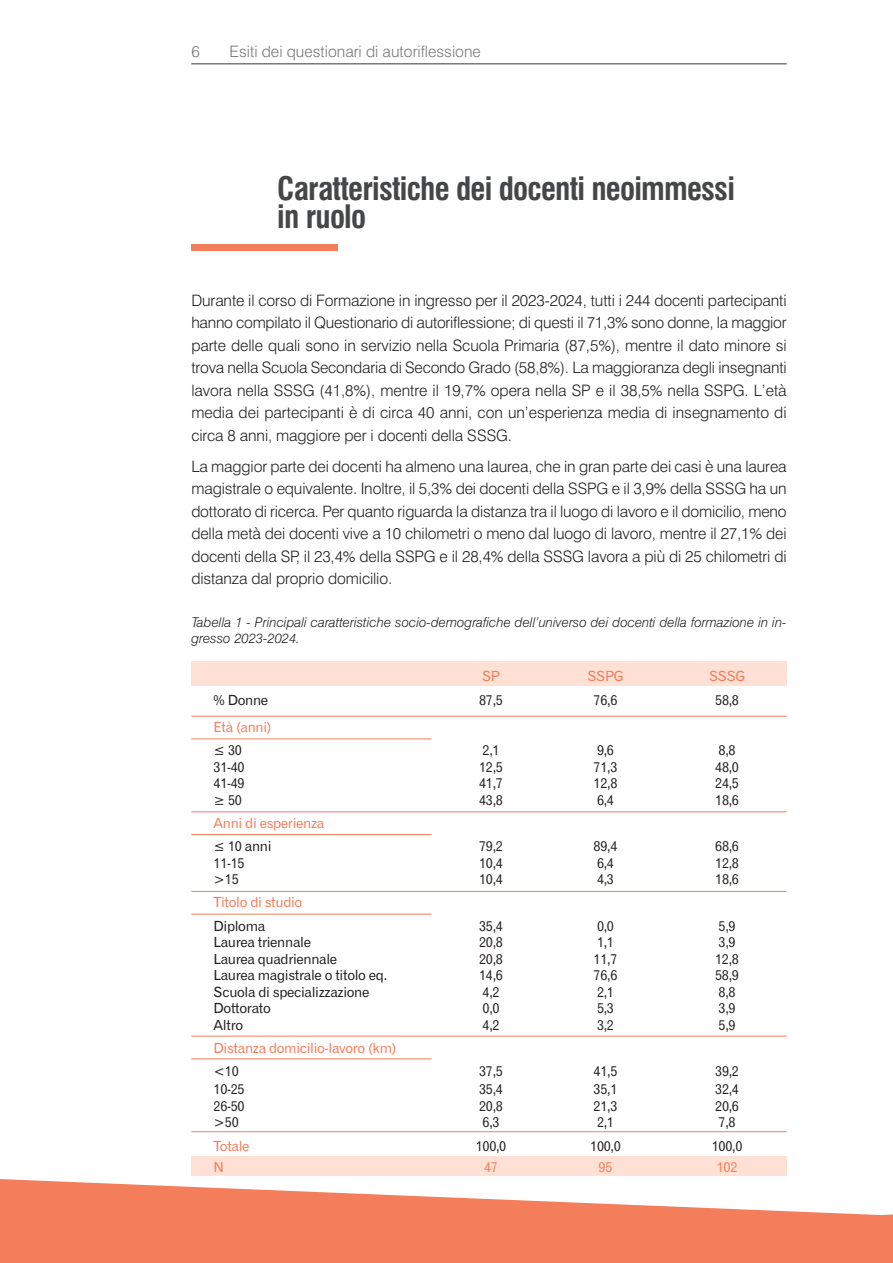
<style>
.page{position:relative;width:893px;height:1263px;background:#fff}
.page>*{position:absolute;margin:0;border:0;box-sizing:border-box;transform-origin:0 0}
.t1{font:700 condensed 31.5px/28.5px "Swiss 721 BT";letter-spacing:-.025em;color:#454647}
.t2{font:300 15.75px/22.5px "Swiss 721 BT";letter-spacing:-.005em;color:#231f20;text-align:justify}
.t3{font:300 15.75px "Swiss 721 BT";color:#76787b}
.t4{font:13.95px "Gothic 720 BT Roman B";letter-spacing:-.025em;color:#231f20}
.t5{font:13.95px "Gothic 720 BT Roman B";letter-spacing:-.025em;color:#f47e5c}
.t6{font:italic 300 13.5px/16.5px "Swiss 721 BT";color:#231f20}
</style>
<div class="page">
<svg style="left:0;top:1179px;width:893px;height:84px;fill:#f47e5c"></svg>
<hr style="left:191px;top:63px;width:596px;height:2px;background:#76787b">
<div style="left:191px;top:661px;width:596px;height:25px;background:#fee1d4"></div>
<div style="left:191px;top:244px;width:147px;height:6px;background:#f47e5c"></div>
<div style="left:191px;top:1156px;width:596px;height:20px;background:#fee1d4"></div>
<hr style="left:191px;top:716px;width:596px;height:1px;background:#f47e5c">
<hr style="left:191px;top:738px;width:241px;height:1px;background:#f47e5c">
<hr style="left:191px;top:811px;width:596px;height:1px;background:#f47e5c">
<hr style="left:191px;top:834px;width:241px;height:1px;background:#f47e5c">
<hr style="left:191px;top:891px;width:596px;height:1px;background:#f47e5c">
<hr style="left:191px;top:914px;width:241px;height:1px;background:#f47e5c">
<hr style="left:191px;top:1036px;width:596px;height:1px;background:#f47e5c">
<hr style="left:191px;top:1131px;width:596px;height:1px;background:#f47e5c">
<hr style="left:191px;top:1058px;width:241px;height:1px;background:#f47e5c">
<p class="t3" style="left:191px;top:42px;width:10px">6</p>
<p class="t3" style="left:230px;top:43px;width:253px">Esiti dei questionari di autoriflessione</p>
<h1 class="t1" style="left:277px;top:175px;width:459px">Caratteristiche dei docenti neoimmessi in ruolo</h1>
<p class="t2" style="left:191px;top:289px;width:597px">Durante il corso di Formazione in ingresso per il 2023-2024, tutti i 244 docenti partecipanti hanno compilato il Questionario di autoriflessione; di questi il 71,3% sono donne, la maggior parte delle quali sono in servizio nella Scuola Primaria (87,5%), mentre il dato minore si trova nella Scuola Secondaria di Secondo Grado (58,8%). La maggioranza degli insegnanti lavora nella SSSG (41,8%), mentre il 19,7% opera nella SP e il 38,5% nella SSPG. L’età media dei partecipanti è di circa 40 anni, con un’esperienza media di insegnamento di circa 8 anni, maggiore per i docenti della SSSG.</p>
<p class="t2" style="left:191px;top:455px;width:597px">La maggior parte dei docenti ha almeno una laurea, che in gran parte dei casi è una laurea magistrale o equivalente. Inoltre, il 5,3% dei docenti della SSPG e il 3,9% della SSSG ha un dottorato di ricerca. Per quanto riguarda la distanza tra il luogo di lavoro e il domicilio, meno della metà dei docenti vive a 10 chilometri o meno dal luogo di lavoro, mentre il 27,1% dei docenti della SP, il 23,4% della SSPG e il 28,4% della SSSG lavora a più di 25 chilometri di distanza dal proprio domicilio.</p>
<p class="t6" style="left:191px;top:614px;width:597px">Tabella 1 - Principali caratteristiche socio-demografiche dell’universo dei docenti della formazione in in&shy;gresso 2023-2024.</p>
<p class="t5" style="left:482px;top:668px;width:20px">SP</p>
<p class="t5" style="left:587px;top:668px;width:38px">SSPG</p>
<p class="t5" style="left:709px;top:668px;width:37px">SSSG</p>
<p class="t4" style="left:214px;top:692px;width:56px">% Donne</p>
<p class="t4" style="left:479px;top:692px;width:25px">87,5</p>
<p class="t4" style="left:594px;top:692px;width:25px">76,6</p>
<p class="t4" style="left:715px;top:692px;width:25px">58,8</p>
<p class="t5" style="left:214px;top:719px;width:59px">Età (anni)</p>
<p class="t4" style="left:214px;top:742px;width:30px">≤ 30</p>
<p class="t4" style="left:483px;top:742px;width:19px">2,1</p>
<p class="t4" style="left:597px;top:742px;width:19px">9,6</p>
<p class="t4" style="left:719px;top:742px;width:19px">8,8</p>
<p class="t4" style="left:214px;top:759px;width:32px">31-40</p>
<p class="t4" style="left:479px;top:759px;width:25px">12,5</p>
<p class="t4" style="left:594px;top:759px;width:25px">71,3</p>
<p class="t4" style="left:715px;top:759px;width:25px">48,0</p>
<p class="t4" style="left:214px;top:775px;width:32px">41-49</p>
<p class="t4" style="left:479px;top:775px;width:25px">41,7</p>
<p class="t4" style="left:594px;top:775px;width:25px">12,8</p>
<p class="t4" style="left:715px;top:775px;width:25px">24,5</p>
<p class="t4" style="left:214px;top:792px;width:30px">≥ 50</p>
<p class="t4" style="left:479px;top:792px;width:25px">43,8</p>
<p class="t4" style="left:597px;top:792px;width:19px">6,4</p>
<p class="t4" style="left:715px;top:792px;width:25px">18,6</p>
<p class="t5" style="left:214px;top:815px;width:112px">Anni di esperienza</p>
<p class="t4" style="left:214px;top:838px;width:59px">≤ 10 anni</p>
<p class="t4" style="left:479px;top:838px;width:25px">79,2</p>
<p class="t4" style="left:594px;top:838px;width:25px">89,4</p>
<p class="t4" style="left:715px;top:838px;width:25px">68,6</p>
<p class="t4" style="left:214px;top:855px;width:32px">11-15</p>
<p class="t4" style="left:479px;top:855px;width:25px">10,4</p>
<p class="t4" style="left:597px;top:855px;width:19px">6,4</p>
<p class="t4" style="left:715px;top:855px;width:25px">12,8</p>
<p class="t4" style="left:214px;top:871px;width:27px">&gt;15</p>
<p class="t4" style="left:479px;top:871px;width:25px">10,4</p>
<p class="t4" style="left:597px;top:871px;width:19px">4,3</p>
<p class="t4" style="left:715px;top:871px;width:25px">18,6</p>
<p class="t5" style="left:214px;top:894px;width:90px">Titolo di studio</p>
<p class="t4" style="left:214px;top:918px;width:53px">Diploma</p>
<p class="t4" style="left:479px;top:918px;width:25px">35,4</p>
<p class="t4" style="left:597px;top:918px;width:19px">0,0</p>
<p class="t4" style="left:719px;top:918px;width:19px">5,9</p>
<p class="t4" style="left:214px;top:934px;width:99px">Laurea triennale</p>
<p class="t4" style="left:479px;top:934px;width:25px">20,8</p>
<p class="t4" style="left:597px;top:934px;width:19px">1,1</p>
<p class="t4" style="left:719px;top:934px;width:19px">3,9</p>
<p class="t4" style="left:214px;top:951px;width:125px">Laurea quadriennale</p>
<p class="t4" style="left:479px;top:951px;width:25px">20,8</p>
<p class="t4" style="left:594px;top:951px;width:25px">11,7</p>
<p class="t4" style="left:715px;top:951px;width:25px">12,8</p>
<p class="t4" style="left:214px;top:967px;width:175px">Laurea magistrale o titolo eq.</p>
<p class="t4" style="left:479px;top:967px;width:25px">14,6</p>
<p class="t4" style="left:594px;top:967px;width:25px">76,6</p>
<p class="t4" style="left:715px;top:967px;width:25px">58,9</p>
<p class="t4" style="left:214px;top:984px;width:157px">Scuola di specializzazione</p>
<p class="t4" style="left:483px;top:984px;width:19px">4,2</p>
<p class="t4" style="left:597px;top:984px;width:19px">2,1</p>
<p class="t4" style="left:719px;top:984px;width:19px">8,8</p>
<p class="t4" style="left:214px;top:1000px;width:59px">Dottorato</p>
<p class="t4" style="left:483px;top:1000px;width:19px">0,0</p>
<p class="t4" style="left:597px;top:1000px;width:19px">5,3</p>
<p class="t4" style="left:719px;top:1000px;width:19px">3,9</p>
<p class="t4" style="left:214px;top:1017px;width:31px">Altro</p>
<p class="t4" style="left:483px;top:1017px;width:19px">4,2</p>
<p class="t4" style="left:597px;top:1017px;width:19px">3,2</p>
<p class="t4" style="left:719px;top:1017px;width:19px">5,9</p>
<p class="t5" style="left:214px;top:1040px;width:184px">Distanza domicilio-lavoro (km)</p>
<p class="t4" style="left:214px;top:1063px;width:27px">&lt;10</p>
<p class="t4" style="left:479px;top:1063px;width:25px">37,5</p>
<p class="t4" style="left:594px;top:1063px;width:25px">41,5</p>
<p class="t4" style="left:715px;top:1063px;width:25px">39,2</p>
<p class="t4" style="left:214px;top:1081px;width:32px">10-25</p>
<p class="t4" style="left:479px;top:1081px;width:25px">35,4</p>
<p class="t4" style="left:594px;top:1081px;width:25px">35,1</p>
<p class="t4" style="left:715px;top:1081px;width:25px">32,4</p>
<p class="t4" style="left:214px;top:1098px;width:32px">26-50</p>
<p class="t4" style="left:479px;top:1098px;width:25px">20,8</p>
<p class="t4" style="left:594px;top:1098px;width:25px">21,3</p>
<p class="t4" style="left:715px;top:1098px;width:25px">20,6</p>
<p class="t4" style="left:214px;top:1114px;width:27px">&gt;50</p>
<p class="t4" style="left:483px;top:1114px;width:19px">6,3</p>
<p class="t4" style="left:597px;top:1114px;width:19px">2,1</p>
<p class="t4" style="left:719px;top:1114px;width:19px">7,8</p>
<p class="t5" style="left:214px;top:1137px;width:38px">Totale</p>
<p class="t4" style="left:476px;top:1137px;width:32px">100,0</p>
<p class="t4" style="left:590px;top:1137px;width:32px">100,0</p>
<p class="t4" style="left:712px;top:1137px;width:32px">100,0</p>
<p class="t5" style="left:214px;top:1158px;width:12px">N</p>
<p class="t5" style="left:484px;top:1158px;width:15px">47</p>
<p class="t5" style="left:599px;top:1158px;width:15px">95</p>
<p class="t5" style="left:717px;top:1158px;width:22px">102</p>
</div>
